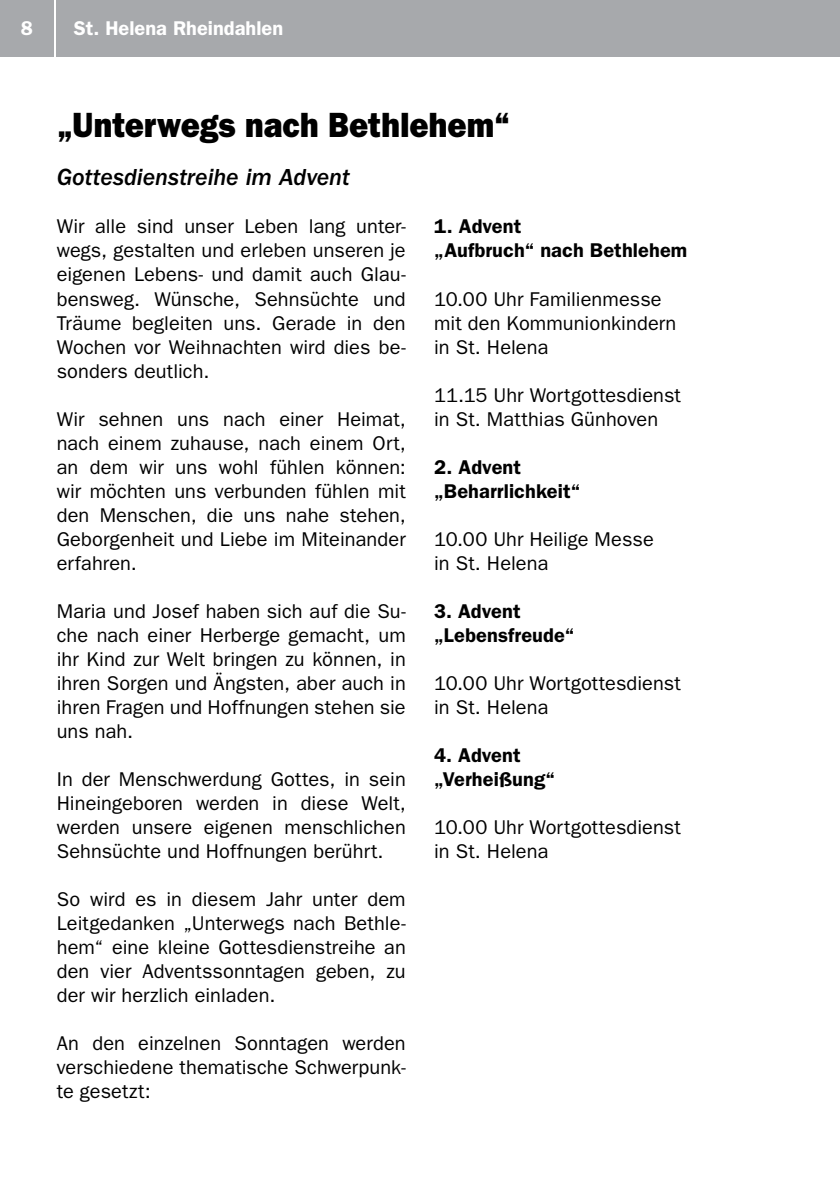
<style>
.page{position:relative;width:840px;height:1191px;background:#fff}
.page>*{position:absolute;margin:0;border:0;box-sizing:border-box;transform-origin:0 0}
.t1{font:800 35.2px "Franklin Gothic LT";color:#000;scale:.91 1}
.t2{font:italic 500 24px "Franklin Gothic LT";letter-spacing:-.005em;color:#000}
.t3{font:20px/24px "Franklin Gothic LT";letter-spacing:.005em;color:#000;text-align:justify}
.t4{font:600 20px/24px "Franklin Gothic LT";letter-spacing:.005em;color:#000}
.t5{font:600 20px "Franklin Gothic LT";color:#fff}
</style>
<div class="page">
<div style="left:0;top:0;width:54px;height:57px;background:#a7a9ac"></div>
<div style="left:57px;top:0;width:782px;height:57px;background:#a7a9ac"></div>
<p class="t5" style="left:21px;top:17px;width:14px">8</p>
<p class="t5" style="left:74px;top:17px;width:211px">St. Helena Rheindahlen</p>
<h1 class="t1" style="left:57px;top:105px;width:500px">„Unterwegs nach Bethlehem“</h1>
<p class="t2" style="left:57px;top:164px;width:294px">Gottesdienstreihe im Advent</p>
<p class="t3" style="left:57px;top:215px;width:350px">Wir alle sind unser Leben lang unter&shy;wegs, gestalten und erleben unseren je eigenen Lebens- und damit auch Glau&shy;bensweg. Wünsche, Sehnsüchte und Träume begleiten uns. Gerade in den Wochen vor Weihnachten wird dies be&shy;sonders deutlich.</p>
<p class="t3" style="left:57px;top:407px;width:350px">Wir sehnen uns nach einer Heimat, nach einem zuhause, nach einem Ort, an dem wir uns wohl fühlen können: wir möchten uns verbunden fühlen mit den Menschen, die uns nahe stehen, Geborgenheit und Liebe im Miteinander erfahren.</p>
<p class="t3" style="left:57px;top:599px;width:350px">Maria und Josef haben sich auf die Su&shy;che nach einer Herberge gemacht, um ihr Kind zur Welt bringen zu können, in ihren Sorgen und Ängsten, aber auch in ihren Fragen und Hoffnungen stehen sie uns nah.</p>
<p class="t3" style="left:57px;top:767px;width:350px">In der Menschwerdung Gottes, in sein Hineingeboren werden in diese Welt, werden unsere eigenen menschlichen Sehnsüchte und Hoffnungen berührt.</p>
<p class="t3" style="left:57px;top:887px;width:350px">So wird es in diesem Jahr unter dem Leitgedanken „Unterwegs nach Bethle&shy;hem“ eine kleine Gottesdienstreihe an den vier Adventssonntagen geben, zu der wir herzlich einladen.</p>
<p class="t3" style="left:57px;top:1031px;width:350px">An den einzelnen Sonntagen werden verschiedene thematische Schwerpunk&shy;te gesetzt:</p>
<p class="t4" style="left:434px;top:215px;width:254px">1. Advent<br>„Aufbruch“ nach Bethlehem</p>
<p class="t3" style="left:434px;top:287px;width:243px;text-align:left">10.00 Uhr Familienmesse mit den Kommunionkindern in St. Helena</p>
<p class="t3" style="left:434px;top:383px;width:248px">11.15 Uhr Wortgottesdienst in St. Matthias Günhoven</p>
<p class="t4" style="left:434px;top:455px;width:148px">2. Advent „Beharrlichkeit“</p>
<p class="t3" style="left:434px;top:527px;width:221px">10.00 Uhr Heilige Messe in St. Helena</p>
<p class="t4" style="left:434px;top:599px;width:141px">3. Advent „Lebensfreude“</p>
<p class="t3" style="left:434px;top:671px;width:248px">10.00 Uhr Wortgottesdienst in St. Helena</p>
<p class="t4" style="left:434px;top:743px;width:122px">4. Advent „Verheißung“</p>
<p class="t3" style="left:434px;top:815px;width:248px">10.00 Uhr Wortgottesdienst in St. Helena</p>
</div>
